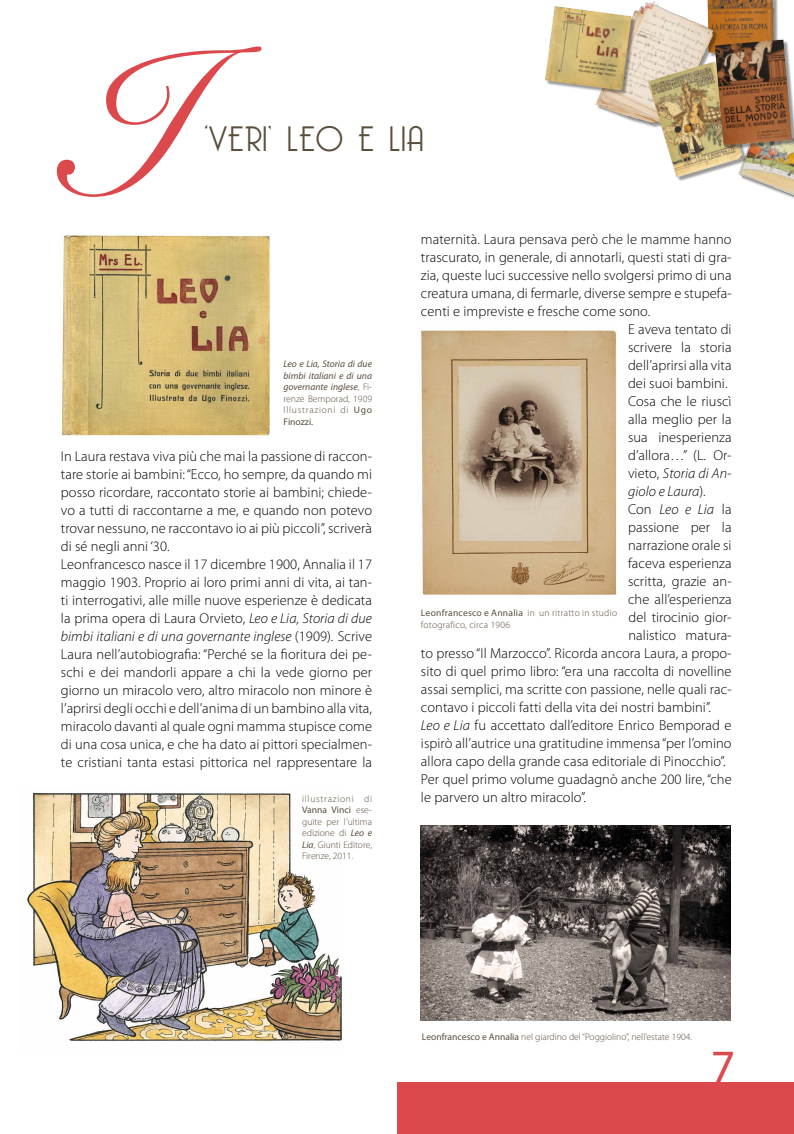
<style>
.page{position:relative;width:794px;height:1134px;background:#fff}
.page>*{position:absolute;margin:0;border:0;box-sizing:border-box;transform-origin:0 0}
.t1{font:48px "Myriad Pro";color:#db494d}
.t2{font:300 34.4px "Bellerose";letter-spacing:.025em;color:#5b4e3b}
.t3{font:300 14.4px/18px "Myriad Pro";letter-spacing:.005em;color:#000}
.t4{font:italic 300 14.4px "Myriad Pro";letter-spacing:.005em;color:#000}
.t5{font:300 9.6px/11.5px "Myriad Pro";color:#5b4e3b;text-align:justify}
.t6{font:italic 9.6px/11.5px "Myriad Pro";color:#5b4e3b;text-align:justify}
.t7{font:300 9.6px/11.5px "Myriad Pro";letter-spacing:.025em;color:#5b4e3b}
.s1{font-weight:300;font-style:normal}
.s2{font-style:normal}
.s3{font-style:italic}
.s4{font-weight:400}
.s5{font-weight:400;font-style:italic}
</style>
<div class="page">
<div style="left:708px;top:0;width:70px;height:57px;background:#000;opacity:.4"></div>
<img style="left:721px;top:0;width:54px;height:39px">
<img style="left:747px;top:150px;width:47px;height:47px">
<img style="left:595px;top:0;width:126px;height:126px">
<div style="left:545px;top:7px;width:91px;height:88px;background:#000;opacity:.4"></div>
<img style="left:545px;top:6px;width:86px;height:84px">
<div style="left:649px;top:62px;width:98px;height:119px;background:#000;opacity:.4"></div>
<img style="left:648px;top:61px;width:95px;height:117px">
<div style="left:715px;top:40px;width:79px;height:110px;background:#000;opacity:.4"></div>
<img style="left:715px;top:39px;width:77px;height:107px">
<div style="left:397px;top:1083px;width:397px;height:51px;background:#db494d"></div>
<img style="left:420px;top:330px;width:197px;height:265px">
<img style="left:421px;top:825px;width:309px;height:196px">
<img style="left:61px;top:235px;width:209px;height:201px">
<img style="left:27px;top:791px;width:315px;height:251px">
<svg style="left:57px;top:46px;width:204px;height:151px"></svg>
<h2 class="t2" style="left:204px;top:119px;width:221px">‘VERI’ LEO E LIA</h2>
<p class="t6" style="left:283px;top:358px;width:90px">Leo e Lia, Storia di due bimbi italiani e di una governante inglese<span class="s1">, Fi&shy;renze Bemporad, 1909<br>Illustrazioni di</span> <span class="s2">Ugo Finozzi.</span></p>
<p class="t3" style="left:61px;top:447px;width:313px">In Laura restava viva più che mai la passione di raccon&shy;tare storie ai bambini: “Ecco, ho sempre, da quando mi posso ricordare, raccontato storie ai bambini; chiede&shy;vo a tutti di raccontarne a me, e quando non potevo trovar nessuno, ne raccontavo io ai più piccoli”, scriverà di sé negli anni ‘30.<br>Leonfrancesco nasce il 17 dicembre 1900, Annalia il 17 maggio 1903. Proprio ai loro primi anni di vita, ai tan&shy;ti interrogativi, alle mille nuove esperienze è dedicata la prima opera di Laura Orvieto, <span class="s3">Leo e Lia, Storia di due bimbi italiani e di una governante inglese</span> (1909)<span class="s3">.</span> Scrive Laura nell’autobiografia: “Perché se la fioritura dei pe&shy;schi e dei mandorli appare a chi la vede giorno per giorno un miracolo vero, altro miracolo non minore è l’aprirsi degli occhi e dell’anima di un bambino alla vita, miracolo davanti al quale ogni mamma stupisce come di una cosa unica, e che ha dato ai pittori specialmen&shy;te cristiani tanta estasi pittorica nel rappresentare la</p>
<p class="t5" style="left:302px;top:793px;width:71px">illustrazioni di <span class="s4">Vanna Vinci</span> ese&shy;guite per l’ultima edizione di <span class="s5">Leo e Lia</span>, Giunti Editore, Firenze, 2011.</p>
<p class="t3" style="left:421px;top:230px;width:312px">maternità. Laura pensava però che le mamme hanno</p>
<p class="t3" style="left:421px;top:248px;width:312px">trascurato, in generale, di annotarli, questi stati di gra-</p>
<p class="t3" style="left:421px;top:266px;width:312px">zia, queste luci successive nello svolgersi primo di una</p>
<p class="t3" style="left:421px;top:284px;width:312px">creatura umana, di fermarle, diverse sempre e stupefa-</p>
<p class="t3" style="left:421px;top:302px;width:231px">centi e impreviste e fresche come sono.</p>
<p class="t3" style="left:628px;top:320px;width:105px">E aveva tentato di</p>
<p class="t3" style="left:628px;top:338px;width:105px">scrivere la storia</p>
<p class="t3" style="left:628px;top:356px;width:105px">dell’aprirsi alla vita</p>
<p class="t3" style="left:628px;top:374px;width:101px">dei suoi bambini.</p>
<p class="t3" style="left:628px;top:392px;width:105px">Cosa che le riuscì</p>
<p class="t3" style="left:628px;top:410px;width:105px">alla meglio per la</p>
<p class="t3" style="left:628px;top:428px;width:105px">sua inesperienza</p>
<p class="t3" style="left:628px;top:446px;width:105px">d’allora…” (L. Or-</p>
<p class="t4" style="left:628px;top:465px;width:105px"><span class="s2">vieto,</span> Storia di An-</p>
<p class="t4" style="left:628px;top:483px;width:79px">giolo e Laura<span class="s2">).</span></p>
<p class="t4" style="left:628px;top:501px;width:105px"><span class="s2">Con</span> Leo e Lia <span class="s2">la</span></p>
<p class="t3" style="left:628px;top:518px;width:105px">passione per la</p>
<p class="t3" style="left:628px;top:536px;width:105px">narrazione orale si</p>
<p class="t3" style="left:628px;top:554px;width:105px">faceva esperienza</p>
<p class="t3" style="left:628px;top:572px;width:105px">scritta, grazie an-</p>
<p class="t3" style="left:628px;top:590px;width:105px">che all’esperienza</p>
<p class="t3" style="left:628px;top:608px;width:105px">del tirocinio gior-</p>
<p class="t3" style="left:628px;top:626px;width:105px">nalistico matura-</p>
<p class="t3" style="left:421px;top:644px;width:312px">to presso “Il Marzocco”. Ricorda ancora Laura, a propo-</p>
<p class="t3" style="left:421px;top:662px;width:312px">sito di quel primo libro: “era una raccolta di novelline</p>
<p class="t3" style="left:421px;top:680px;width:312px">assai semplici, ma scritte con passione, nelle quali rac-</p>
<p class="t3" style="left:421px;top:698px;width:291px">contavo i piccoli fatti della vita dei nostri bambini”.</p>
<p class="t3" style="left:421px;top:716px;width:312px"><span class="s3">Leo e Lia</span> fu accettato dall’editore Enrico Bemporad e</p>
<p class="t3" style="left:421px;top:734px;width:312px">ispirò all’autrice una gratitudine immensa “per l’omino</p>
<p class="t3" style="left:421px;top:752px;width:306px">allora capo della grande casa editoriale di Pinocchio”.</p>
<p class="t3" style="left:421px;top:770px;width:312px">Per quel primo volume guadagnò anche 200 lire, “che</p>
<p class="t3" style="left:421px;top:788px;width:166px">le parvero un altro miracolo”.</p>
<p class="t7" style="left:421px;top:607px;width:198px"><span class="s4">Leonfrancesco e Annalia</span> in un ritratto in studio fotografico, circa 1906</p>
<p class="t5" style="left:422px;top:1030px;width:272px"><span class="s4">Leonfrancesco e Annalia</span> nel giardino del “Poggiolino”, nell’estate 1904.</p>
<h1 class="t1" style="left:711px;top:1037px;width:27px">7</h1>
</div>
